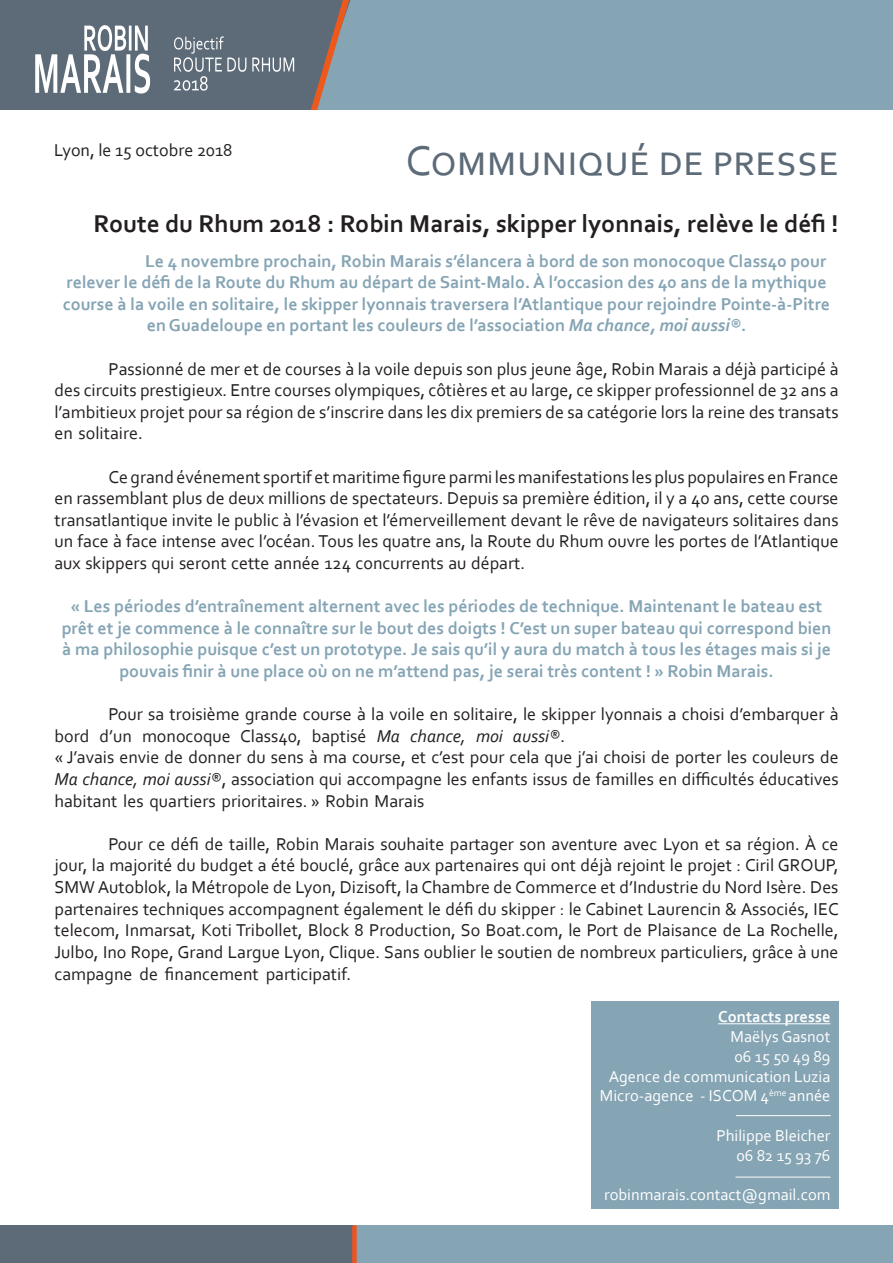
<style>
.page{position:relative;width:893px;height:1263px;background:#fff}
.page>*{position:absolute;margin:0;border:0;box-sizing:border-box;transform-origin:0 0}
.t1{font:43.5px "Corbel";color:#5d6b78}
.t2{font:700 25.5px "Corbel";color:#231f20}
.t3{font:18px/21.6px "Corbel";color:#231f20;text-align:justify}
.t4{font:700 18px/21.6px "Corbel";color:#85a4b4;text-align:center}
.t5{font:16.5px "Corbel";color:#fff}
.t6{font:700 16.5px "Corbel";color:#fff}
.s1{font-style:italic}
</style>
<div class="page">
<div style="left:0;top:0;width:872px;height:112px;background:#5d6b78"></div>
<div style="left:355px;top:0;width:538px;height:110px;background:#85a4b4"></div>
<svg style="left:311px;top:0;width:44px;height:110px"></svg>
<svg style="left:35px;top:25px;width:115px;height:69px"></svg>
<svg style="left:174px;top:36px;width:120px;height:55px"></svg>
<div style="left:1px;top:1225px;width:892px;height:38px;background:#5d6b78"></div>
<div style="left:354px;top:1225px;width:539px;height:38px;background:#85a4b4"></div>
<div style="left:352px;top:1225px;width:5px;height:38px;background:#ee5421"></div>
<div style="left:1px;top:110px;width:892px;height:32px;background:#fff"></div>
<div style="left:591px;top:1001px;width:248px;height:208px;background:#85a4b4"></div>
<hr style="left:718px;top:1023px;width:112px;height:1px;background:#fff">
<hr style="left:736px;top:1115px;width:95px;height:1px;background:#fff">
<hr style="left:735px;top:1177px;width:95px;height:1px;background:#fff">
<p class="t3" style="left:54px;top:139px;width:180px">Lyon, le 15 octobre 2018</p>
<p class="t1" style="left:406px;top:133px;width:435px">Communiqué de presse</p>
<p class="t2" style="left:93px;top:207px;width:747px">Route du Rhum 2018 : Robin Marais, skipper lyonnais, relève le défi !</p>
<p class="t4" style="left:145px;top:249px;width:683px">Le 4 novembre prochain, Robin Marais s’élancera à bord de son monocoque Class40 pour</p>
<p class="t4" style="left:67px;top:271px;width:761px">relever le défi de la Route du Rhum au départ de Saint-Malo. À l’occasion des 40 ans de la mythique</p>
<p class="t4" style="left:63px;top:293px;width:769px">course à la voile en solitaire, le skipper lyonnais traversera l’Atlantique pour rejoindre Pointe-à-Pitre</p>
<p class="t4" style="left:147px;top:314px;width:601px">en Guadeloupe en portant les couleurs de l’association <span class="s1">Ma chance, moi aussi®</span>.</p>
<p class="t3" style="left:54px;top:357px;width:786px;text-indent:54px">Passionné de mer et de courses à la voile depuis son plus jeune âge, Robin Marais a déjà participé à des circuits prestigieux. Entre courses olympiques, côtières et au large, ce skipper professionnel de 32 ans a l’ambitieux projet pour sa région de s’inscrire dans les dix premiers de sa catégorie lors la reine des transats en solitaire.</p>
<p class="t3" style="left:54px;top:465px;width:786px;text-indent:54px">Ce grand événement sportif et maritime figure parmi les manifestations les plus populaires en France en rassemblant plus de deux millions de spectateurs. Depuis sa première édition, il y a 40 ans, cette course transatlantique invite le public à l’évasion et l’émerveillement devant le rêve de navigateurs solitaires dans un face à face intense avec l’océan. Tous les quatre ans, la Route du Rhum ouvre les portes de l’Atlantique aux skippers qui seront cette année 124 concurrents au départ.</p>
<p class="t4" style="left:62px;top:595px;width:771px">« Les périodes d’entraînement alternent avec les périodes de technique. Maintenant le bateau est prêt et je commence à le connaître sur le bout des doigts ! C’est un super bateau qui correspond bien à ma philosophie puisque c’est un prototype. Je sais qu’il y aura du match à tous les étages mais si je pouvais finir à une place où on ne m’attend pas, je serai très content ! » Robin Marais.</p>
<p class="t3" style="left:54px;top:703px;width:786px;text-indent:54px">Pour sa troisième grande course à la voile en solitaire, le skipper lyonnais a choisi d’embarquer à bord d’un monocoque Class40, baptisé <span class="s1">Ma chance, moi aussi®</span>.</p>
<p class="t3" style="left:54px;top:746px;width:786px">« J’avais envie de donner du sens à ma course, et c’est pour cela que j’ai choisi de porter les couleurs de <span class="s1">Ma chance, moi aussi®</span>, association qui accompagne les enfants issus de familles en difficultés éducatives habitant les quartiers prioritaires. » Robin Marais</p>
<p class="t3" style="left:54px;top:833px;width:786px;text-indent:54px">Pour ce défi de taille, Robin Marais souhaite partager son aventure avec Lyon et sa région. À ce jour, la majorité du budget a été bouclé, grâce aux partenaires qui ont déjà rejoint le projet : Ciril GROUP, SMW Autoblok, la Métropole de Lyon, Dizisoft, la Chambre de Commerce et d’Industrie du Nord Isère. Des partenaires techniques accompagnent également le défi du skipper : le Cabinet Laurencin &amp; Associés, IEC telecom, Inmarsat, Koti Tribollet, Block 8 Production, So Boat.com, le Port de Plaisance de La Rochelle, Julbo, Ino Rope, Grand Largue Lyon, Clique. Sans oublier le soutien de nombreux particuliers, grâce à une campagne de financement participatif.</p>
<p class="t6" style="left:718px;top:1006px;width:114px">Contacts presse</p>
<p class="t5" style="left:730px;top:1026px;width:101px">Maëlys Gasnot</p>
<p class="t5" style="left:734px;top:1046px;width:98px">06 15 50 49 89</p>
<p class="t5" style="left:609px;top:1066px;width:223px">Agence de communication Luzia</p>
<p class="t5" style="left:600px;top:1086px;width:232px">Micro-agence - ISCOM 4<sup>ème</sup> année</p>
<p class="t5" style="left:716px;top:1125px;width:116px">Philippe Bleicher</p>
<p class="t5" style="left:736px;top:1145px;width:95px">06 82 15 93 76</p>
<p class="t5" style="left:604px;top:1185px;width:228px">robinmarais.contact@gmail.com</p>
</div>
